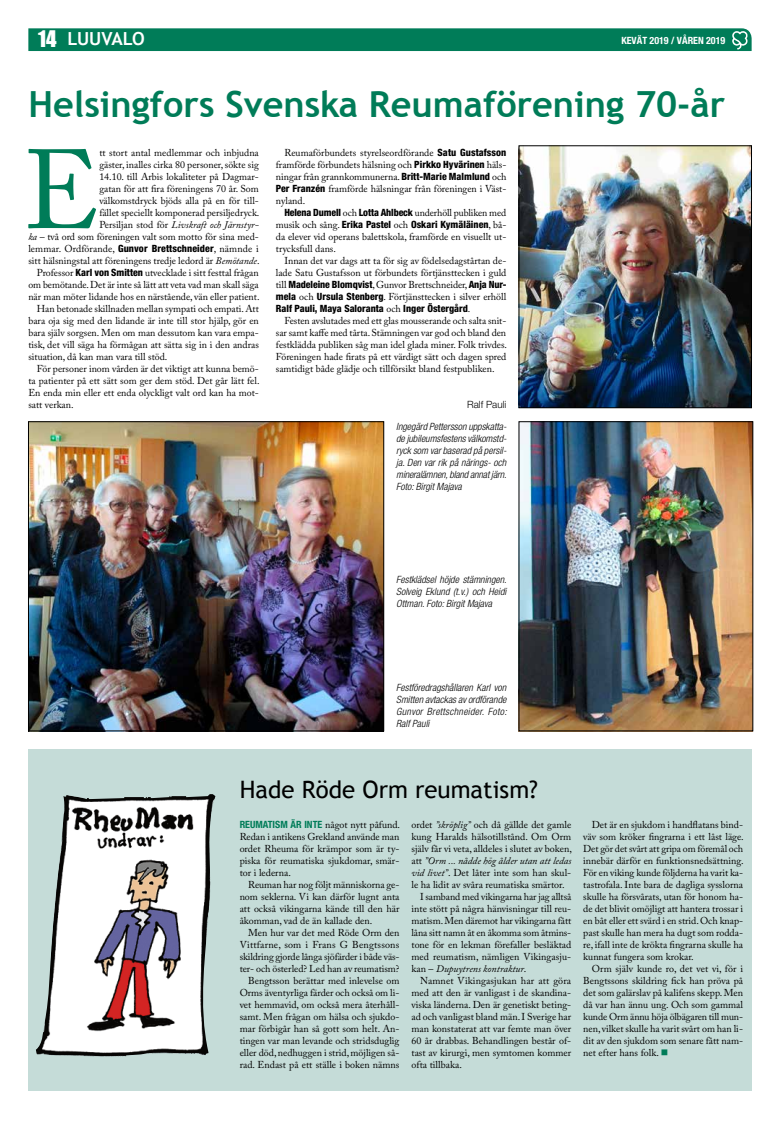
<style>
.page{position:relative;width:780px;height:1134px;background:#fff}
.page>*{position:absolute;margin:0;border:0;box-sizing:border-box;transform-origin:0 0}
.t1{font:111.3px "Adobe Caslon Pro";color:#007c58}
.t2{font:700 36px "Trebuchet MS";color:#007c58}
.t3{font:24px "Trebuchet MS";color:#000}
.t4{font:700 18px "Trebuchet MS";letter-spacing:-.015em;color:#fff}
.t5{font:10px/12px "Adobe Caslon Pro";color:#000;text-align:justify}
.t6{font:italic 300 condensed 10px/12px "Helvetica Neue";color:#000;text-align:justify}
.t7{font:800 condensed 10px/12px "Helvetica Neue";color:#000;text-align:right}
.t8{font:italic 10px "Adobe Caslon Pro";color:#000}
.t9{font:700 condensed 10px "Helvetica Neue";color:#fff}
.t10{font:300 10px "Helvetica Neue";color:#000}
.s1{font-family:"Impact";font-weight:400;font-size:21px}
.s2{font-style:normal}
.s3{font-style:italic}
.s4{font-family:"Helvetica Neue";font-weight:800;font-stretch:condensed}
.s5{font-family:"Adobe Caslon Pro";font-weight:400;font-stretch:normal}
.s6{font-family:"Helvetica Neue";font-weight:700;font-stretch:condensed;color:#007c58}
.s7{color:#007c58}
</style>
<div class="page">
<img style="left:521px;top:424px;width:230px;height:305px">
<div style="left:28px;top:749px;width:723px;height:342px;background:#c5dcd8"></div>
<img style="left:36px;top:794px;width:179px;height:262px">
<img style="left:521px;top:148px;width:228px;height:258px">
<div style="left:519px;top:146px;width:232px;height:262px;border:1px solid #000"></div>
<img style="left:30px;top:424px;width:352px;height:305px">
<div style="left:28px;top:422px;width:356px;height:309px;border:1px solid #000"></div>
<div style="left:28px;top:28px;width:723px;height:23px;background:#007c58"></div>
<img style="left:732px;top:31px;width:15px;height:18px">
<h3 class="t4" style="left:38px;top:28px;width:108px"><span class="s1">14</span> LUUVALO</h3>
<p class="t9" style="left:621px;top:34px;width:105px">KEVÄT 2019 / VÅREN 2019</p>
<h2 class="t2" style="left:28px;top:82px;width:698px">Helsingfors Svenska Reumaförening 70-år</h2>
<h1 class="t1" style="left:23px;top:124px;width:78px">E</h1>
<p class="t5" style="left:99px;top:147px;width:161px">tt stort antal medlemmar och inbjudna</p>
<p class="t5" style="left:99px;top:159px;width:161px">gäster, inalles cirka 80 personer, sökte sig</p>
<p class="t5" style="left:99px;top:171px;width:161px">14.10. till Arbis lokaliteter på Dagmar-</p>
<p class="t5" style="left:99px;top:183px;width:161px">gatan för att fira föreningens 70 år. Som</p>
<p class="t5" style="left:99px;top:195px;width:161px">välkomstdryck bjöds alla på en för till-</p>
<p class="t5" style="left:99px;top:207px;width:162px">fället speciellt komponerad persiljedryck.</p>
<p class="t8" style="left:99px;top:219px;width:161px"><span class="s2">Persiljan stod för</span> Livskraft och Järnstyr-</p>
<p class="t5" style="left:28px;top:231px;width:232px"><span class="s3">ka</span> – två ord som föreningen valt som motto för sina med-</p>
<p class="t5" style="left:28px;top:243px;width:232px">lemmar. Ordförande, <span class="s4">Gunvor Brettschneider</span>, nämnde i</p>
<p class="t5" style="left:28px;top:255px;width:233px">sitt hälsningstal att föreningens tredje ledord är <span class="s3">Bemötande</span>.</p>
<p class="t5" style="left:37px;top:267px;width:223px">Professor <span class="s4">Karl von Smitten</span> utvecklade i sitt festtal frågan</p>
<p class="t5" style="left:28px;top:279px;width:232px">om bemötande. Det är inte så lätt att veta vad man skall säga</p>
<p class="t5" style="left:28px;top:291px;width:233px">när man möter lidande hos en närstående, vän eller patient.</p>
<p class="t5" style="left:37px;top:303px;width:223px">Han betonade skillnaden mellan sympati och empati. Att</p>
<p class="t5" style="left:28px;top:315px;width:232px">bara oja sig med den lidande är inte till stor hjälp, gör en</p>
<p class="t5" style="left:28px;top:327px;width:232px">bara själv sorgsen. Men om man dessutom kan vara empa-</p>
<p class="t5" style="left:28px;top:339px;width:232px">tisk, det vill säga ha förmågan att sätta sig in i den andras</p>
<p class="t5" style="left:28px;top:351px;width:141px">situation, då kan man vara till stöd.</p>
<p class="t5" style="left:37px;top:363px;width:223px">För personer inom vården är det viktigt att kunna bemö-</p>
<p class="t5" style="left:28px;top:375px;width:233px">ta patienter på ett sätt som ger dem stöd. Det går lätt fel.</p>
<p class="t5" style="left:28px;top:387px;width:232px">En enda min eller ett enda olyckligt valt ord kan ha mot-</p>
<p class="t5" style="left:28px;top:399px;width:47px">satt verkan.</p>
<p class="t5" style="left:276px;top:147px;width:232px;text-indent:9px">Reumaförbundets styrelseordförande <span class="s4">Satu Gustafsson </span>framförde förbundets hälsning och <span class="s4">Pirkko Hyvärinen</span> häls&shy;ningar från grannkommunerna. <span class="s4">Britt-Marie Malmlund</span> och <span class="s4">Per Franzén</span> framförde hälsningar från föreningen i Väst&shy;nyland.</p>
<p class="t7" style="left:276px;top:206px;width:232px">Helena Dumell <span class="s5">och</span> Lotta Ahlbeck <span class="s5">underhöll publiken med musik och sång.</span> Erika Pastel <span class="s5">och</span> Oskari Kymäläinen<span class="s5">, bå-</span></p>
<p class="t5" style="left:276px;top:231px;width:232px">da elever vid operans balettskola, framförde en visuellt ut&shy;trycksfull dans.</p>
<p class="t5" style="left:276px;top:255px;width:232px;text-indent:9px">Innan det var dags att ta för sig av födelsedagstårtan de&shy;lade Satu Gustafsson ut förbundets förtjänsttecken i guld till <span class="s4">Madeleine Blomqvist</span>, Gunvor Brettschneider, <span class="s4">Anja Nur&shy;mela</span> och <span class="s4">Ursula Stenberg</span>. Förtjänsttecken i silver erhöll</p>
<p class="t7" style="left:276px;top:302px;width:196px">Ralf Pauli, Maya Saloranta <span class="s5">och</span> Inger Östergård<span class="s5">.</span></p>
<p class="t5" style="left:276px;top:315px;width:233px;text-indent:9px">Festen avslutades med ett glas mousserande och salta snit&shy;sar samt kaffe med tårta. Stämningen var god och bland den festklädda publiken såg man idel glada miner. Folk trivdes.<br>Föreningen hade firats på ett värdigt sätt och dagen spred samtidigt både glädje och tillförsikt bland festpubliken.</p>
<p class="t10" style="left:467px;top:398px;width:41px">Ralf Pauli</p>
<p class="t6" style="left:396px;top:420px;width:112px">Ingegärd Pettersson uppskatta&shy;de jubileumsfestens välkomstd&shy;ryck som var baserad på persil&shy;ja. Den var rik på närings- och mineralämnen, bland annat järn.<br>Foto: Birgit Majava</p>
<p class="t6" style="left:396px;top:574px;width:112px">Festklädsel höjde stämningen.<br>Solveig Eklund (t.v.) och Heidi Ottman. Foto: Birgit Majava</p>
<p class="t6" style="left:396px;top:682px;width:112px">Festföredragshållaren Karl von Smitten avtackas av ordförande Gunvor Brettschneider. Foto:<br>Ralf Pauli</p>
<h3 class="t3" style="left:240px;top:776px;width:299px">Hade Röde Orm reumatism?</h3>
<p class="t5" style="left:240px;top:819px;width:162px"><span class="s6">REUMATISM ÄR INTE</span> något nytt påfund.<br>Redan i antikens Grekland använde man ordet Rheuma för krämpor som är ty&shy;piska för reumatiska sjukdomar, smär&shy;tor i lederna.</p>
<p class="t5" style="left:240px;top:879px;width:161px;text-indent:9px">Reuman har nog följt människorna ge&shy;nom seklerna. Vi kan därför lugnt anta att också vikingarna kände till den här åkomman, vad de än kallade den.</p>
<p class="t5" style="left:240px;top:927px;width:161px;text-align:right">Men hur var det med Röde Orm den Vittfarne, som i Frans G Bengtssons skildring gjorde långa sjöfärder i både väs&shy;ter- och österled? Led han av reumatism?<br>Bengtsson berättar med inlevelse om Orms äventyrliga färder och också om li&shy;vet hemmavid, om också mera återhåll&shy;samt. Men frågan om hälsa och sjukdo&shy;mar förbigår han så gott som helt. An&shy;tingen var man levande och stridsduglig eller död, nedhuggen i strid, möjligen så&shy;rad. Endast på ett ställe i boken nämns</p>
<p class="t5" style="left:411px;top:819px;width:161px">ordet <span class="s3">”skröplig”</span> och då gällde det gamle</p>
<p class="t5" style="left:411px;top:831px;width:161px">kung Haralds hälsotillstånd. Om Orm</p>
<p class="t5" style="left:411px;top:843px;width:162px">själv får vi veta, alldeles i slutet av boken,</p>
<p class="t8" style="left:411px;top:855px;width:161px"><span class="s2">att</span> ”Orm ... nådde hög ålder utan att ledas</p>
<p class="t5" style="left:411px;top:867px;width:161px"><span class="s3">vid livet”</span>. Det låter inte som han skul-</p>
<p class="t5" style="left:411px;top:879px;width:155px">le ha lidit av svåra reumatiska smärtor.</p>
<p class="t5" style="left:420px;top:891px;width:153px">I samband med vikingarna har jag alltså</p>
<p class="t5" style="left:411px;top:903px;width:161px">inte stött på några hänvisningar till reu-</p>
<p class="t5" style="left:411px;top:915px;width:161px">matism. Men däremot har vikingarna fått</p>
<p class="t5" style="left:411px;top:927px;width:161px">låna sitt namn åt en åkomma som åtmins-</p>
<p class="t5" style="left:411px;top:939px;width:161px">tone för en lekman förefaller besläktad</p>
<p class="t5" style="left:411px;top:951px;width:161px">med reumatism, nämligen Vikingasju-</p>
<p class="t8" style="left:411px;top:963px;width:116px"><span class="s2">kan –</span> Dupuytrens kontraktur<span class="s2">.</span></p>
<p class="t5" style="left:420px;top:975px;width:153px">Namnet Vikingasjukan har att göra</p>
<p class="t5" style="left:411px;top:987px;width:161px">med att den är vanligast i de skandina-</p>
<p class="t5" style="left:411px;top:999px;width:161px">viska länderna. Den är genetiskt beting-</p>
<p class="t5" style="left:411px;top:1011px;width:161px">ad och vanligast bland män. I Sverige har</p>
<p class="t5" style="left:411px;top:1023px;width:161px">man konstaterat att var femte man över</p>
<p class="t5" style="left:411px;top:1035px;width:161px">60 år drabbas. Behandlingen består of-</p>
<p class="t5" style="left:411px;top:1047px;width:161px">tast av kirurgi, men symtomen kommer</p>
<p class="t5" style="left:411px;top:1059px;width:52px">ofta tillbaka.</p>
<p class="t5" style="left:583px;top:819px;width:162px;text-indent:9px">Det är en sjukdom i handflatans bind&shy;väv som kröker fingrarna i ett låst läge.<br>Det gör det svårt att gripa om föremål och innebär därför en funktionsnedsättning.<br>För en viking kunde följderna ha varit ka&shy;tastrofala. Inte bara de dagliga sysslorna skulle ha försvårats, utan för honom ha&shy;de det blivit omöjligt att hantera trossar i en båt eller ett svärd i en strid. Och knap&shy;past skulle han mera ha dugt som rodda&shy;re, ifall inte de krökta fingrarna skulle ha kunnat fungera som krokar.</p>
<p class="t5" style="left:583px;top:963px;width:161px;text-indent:9px">Orm själv kunde ro, det vet vi, för i Bengtssons skildring fick han pröva på det som galärslav på kalifens skepp. Men då var han ännu ung. Och som gammal kunde Orm ännu höja ölbägaren till mun&shy;nen, vilket skulle ha varit svårt om han li&shy;dit av den sjukdom som senare fått nam&shy;net efter hans folk. <span class="s7">■</span></p>
</div>
